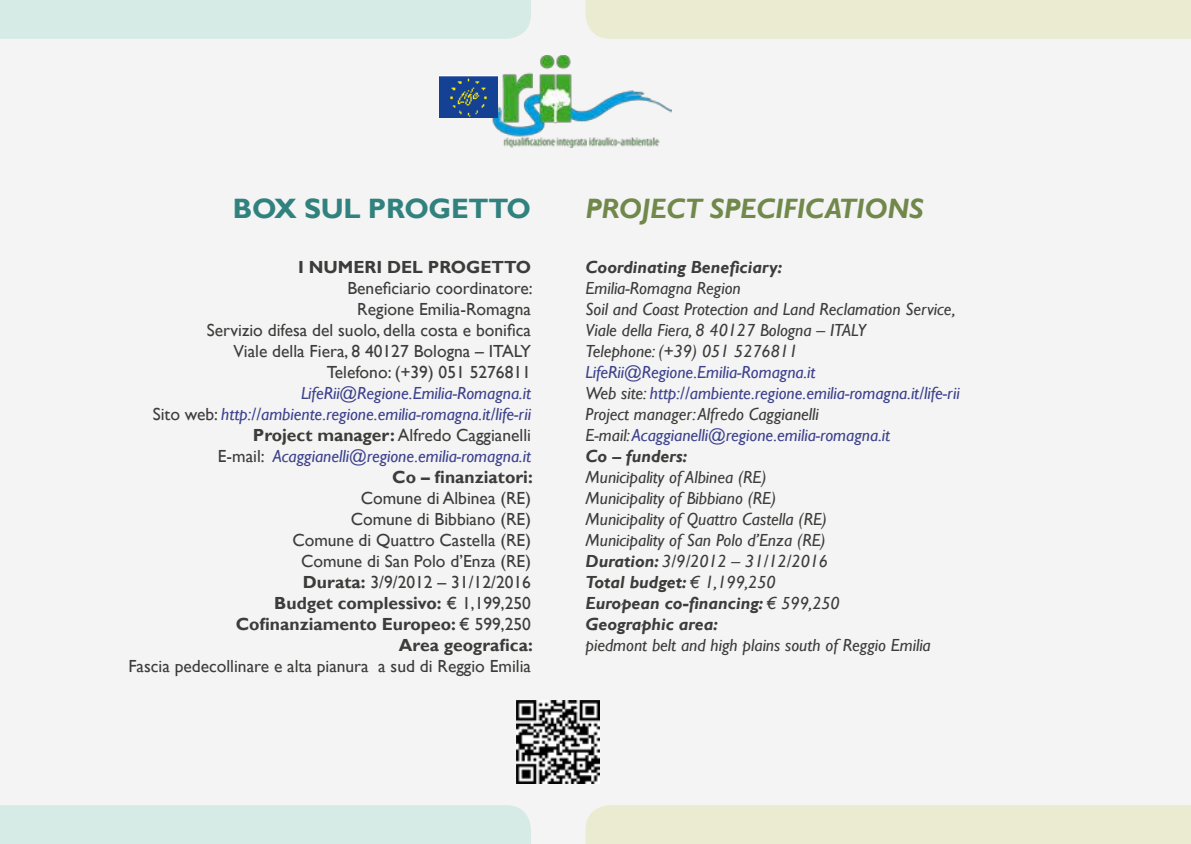
<style>
.page{position:relative;width:1191px;height:844px;background:#fff}
.page>*{position:absolute;margin:0;border:0;box-sizing:border-box;transform-origin:0 0}
.t1{font:italic 700 28px "Gill Sans";letter-spacing:-.01em;color:#71884b}
.t2{font:700 28px "Gill Sans";letter-spacing:-.01em;color:#31827e}
.t3{font:17.5px/21px "Gill Sans";color:#3c3c3b;text-align:right}
.t4{font:italic 17.5px/21px "Gill Sans";color:#3c3c3b}
.t5{font:italic 17.5px/21px "Gill Sans";color:#3d428d}
.t6{font:italic 700 17.5px "Gill Sans";color:#3c3c3b}
.t7{font:700 17.5px "Gill Sans";color:#3c3c3b}
.s1{font-style:normal;color:#3c3c3b}
.s2{font-weight:700;font-style:normal;color:#3c3c3b}
.s3{font-weight:700}
.s4{color:#3c3c3b}
.s5{font-weight:700;color:#3c3c3b}
</style>
<div class="page">
<div style="left:0;top:0;width:1191px;height:843px;background:#f4f4f4"></div>
<div style="left:585px;top:0;width:606px;height:39px;background:#eaebd0"></div>
<div style="left:0;top:0;width:531px;height:39px;background:#d6ebe6"></div>
<div style="left:0;top:805px;width:531px;height:38px;background:#d6ebe6"></div>
<div style="left:585px;top:805px;width:606px;height:38px;background:#eaebd0"></div>
<img style="left:489px;top:56px;width:183px;height:92px">
<img style="left:439px;top:75px;width:58px;height:42px">
<img style="left:516px;top:700px;width:83px;height:83px">
<h1 class="t2" style="left:233px;top:191px;width:300px">BOX SUL PROGETTO</h1>
<p class="t7" style="left:298px;top:256px;width:234px">I NUMERI DEL PROGETTO</p>
<p class="t3" style="left:207px;top:277px;width:327px">Beneficiario coordinatore:<br>Regione Emilia-Romagna<br>Servizio difesa del suolo, della costa e bonifica Viale della Fiera, 8 40127 Bologna – ITALY Telefono: (+39) 051 5276811</p>
<p class="t5" style="left:153px;top:382px;width:381px;text-align:right">LifeRii@Regione.Emilia-Romagna.it<br><span class="s1">Sito web:</span> http://ambiente.regione.emilia-romagna.it/life-rii <span class="s2">Project manager:</span> <span class="s1">Alfredo Caggianelli<br>E-mail:</span> Acaggianelli@regione.emilia-romagna.it<br><span class="s2">Co – finanziatori:</span></p>
<p class="t3" style="left:236px;top:487px;width:298px">Comune di Albinea (RE)<br>Comune di Bibbiano (RE)<br>Comune di Quattro Castella (RE)<br>Comune di San Polo d’Enza (RE)<br><span class="s3">Durata:</span> 3/9/2012 – 31/12/2016<br><span class="s3">Budget complessivo:</span> € 1,199,250<br><span class="s3">Cofinanziamento Europeo:</span> € 599,250<br><span class="s3">Area geografica:</span></p>
<p class="t3" style="left:128px;top:655px;width:404px">Fascia pedecollinare e alta pianura a sud di Reggio Emilia</p>
<h1 class="t1" style="left:585px;top:192px;width:339px">PROJECT SPECIFICATIONS</h1>
<p class="t6" style="left:585px;top:256px;width:198px">Coordinating Beneficiary:</p>
<p class="t4" style="left:585px;top:277px;width:371px">Emilia-Romagna Region<br>Soil and Coast Protection and Land Reclamation Service, Viale della Fiera, 8 40127 Bologna – ITALY<br>Telephone: (+39) 051 5276811</p>
<p class="t5" style="left:585px;top:361px;width:375px">LifeRii@Regione.Emilia-Romagna.it<br><span class="s4">Web site:</span> http://ambiente.regione.emilia-romagna.it/life-rii <span class="s4">Project manager: Alfredo Caggianelli<br>E-mail:</span> Acaggianelli@regione.emilia-romagna.it<br><span class="s5">Co – funders:</span></p>
<p class="t4" style="left:585px;top:466px;width:256px">Municipality of Albinea (RE)<br>Municipality of Bibbiano (RE)<br>Municipality of Quattro Castella (RE)<br>Municipality of San Polo d’Enza (RE)<br><span class="s3">Duration:</span> 3/9/2012 – 31/12/2016<br><span class="s3">Total budget:</span> € 1,199,250<br><span class="s3">European co-financing:</span> € 599,250<br><span class="s3">Geographic area:</span></p>
<p class="t4" style="left:585px;top:634px;width:347px">piedmont belt and high plains south of Reggio Emilia</p>
</div>
